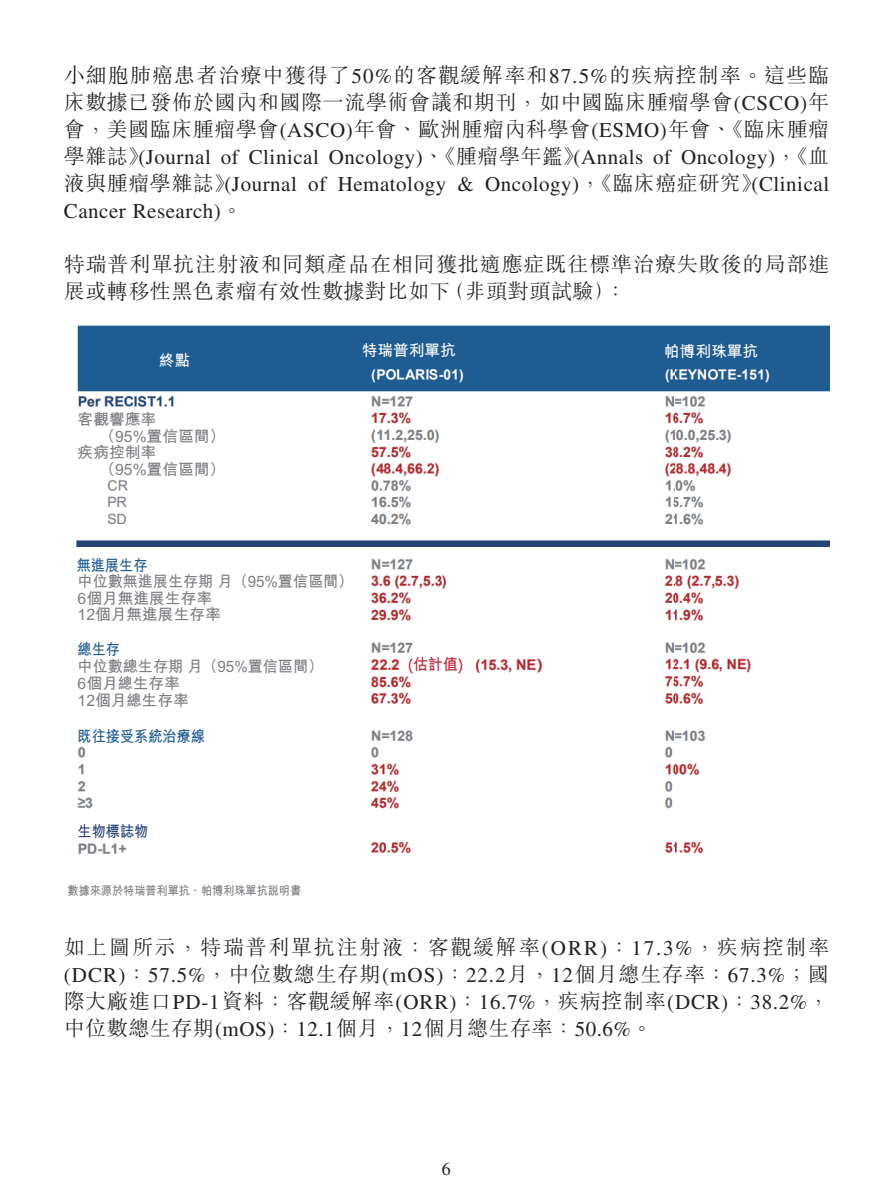
<style>
.page{position:relative;width:893px;height:1191px;background:#fff}
.page>*{position:absolute;margin:0;border:0;box-sizing:border-box;transform-origin:0 0}
.t1{font:300 21px/27px "M Sung HK";letter-spacing:.03em;color:#231f20;text-align:justify}
.t2{font:21px/27px "Times LT Std";letter-spacing:.025em;color:#231f20;text-align:justify}
.t3{font:21px/27px "Times LT Std";letter-spacing:.045em;color:#231f20}
.t4{font:300 21px "M Sung HK";letter-spacing:.085em;color:#231f20}
.t5{font:18px "Times LT Std";color:#231f20}
.t6{font:15.75px/16.6px "M Hei HK Bold E Ten B5 H";color:#7d7e82;scale:.96 1}
.t7{font:15.75px "M Hei HK Bold E Ten B5 H";color:#7d7e82}
.t8{font:15.75px "M Hei HK Bold E Ten B5 H";color:#1e5c91;scale:.9 1}
.t9{font:15.75px "M Hei HK Bold E Ten B5 H";color:#fff}
.t10{font:15.75px "M Hei HK Bold E Ten B5 H";color:#254375;scale:.9 1}
.t11{font:15.75px "M Hei HK Bold E Ten B5 H";color:#be1d2c;scale:.95 1}
.t12{font:12.15px "M Hei HK Bold E Ten B5 H";color:#7d7e82;scale:.91 1}
.s1{font-family:"Times LT Std";font-weight:400}
.s2{font-family:"M Sung HK";font-weight:300}
</style>
<div class="page">
<img style="left:76px;top:325px;width:753px;height:529px">
<div style="left:156px;top:351px;width:36px;height:18px;background:#1e5c91"></div>
<div style="left:364px;top:340px;width:101px;height:19px;background:#1e5c91"></div>
<div style="left:662px;top:340px;width:101px;height:19px;background:#1e5c91"></div>
<div style="left:75px;top:411px;width:161px;height:68px;background:#fff"></div>
<div style="left:73px;top:553px;width:280px;height:71px;background:#fff"></div>
<div style="left:73px;top:638px;width:280px;height:71px;background:#fff"></div>
<div style="left:73px;top:726px;width:143px;height:20px;background:#fff"></div>
<div style="left:406px;top:655px;width:58px;height:19px;background:#fff"></div>
<div style="left:73px;top:821px;width:90px;height:20px;background:#fff"></div>
<p class="t1" style="left:64px;top:60px;width:767px">小細胞肺癌患者治療中獲得了<span class="s1">50%</span>的客觀緩解率和<span class="s1">87.5%</span>的疾病控制率。這些臨床數據已發佈於國內和國際一流學術會議和期刊，如中國臨床腫瘤學會<span class="s1">(CSCO)</span>年會，美國臨床腫瘤學會<span class="s1">(ASCO)</span>年會、歐洲腫瘤內科學會<span class="s1">(ESMO)</span>年會、《臨床腫瘤</p>
<p class="t2" style="left:64px;top:143px;width:767px"><span class="s2">學雜誌》</span>(Journal of Clinical Oncology)<span class="s2">、《腫瘤學年鑑》</span>(Annals of Oncology)<span class="s2">，《血液與腫瘤學雜誌》</span>(Journal of Hematology &amp; Oncology)<span class="s2">，《臨床癌症研究》</span>(Clinical Cancer Research)<span class="s2">。</span></p>
<p class="t1" style="left:64px;top:249px;width:767px">特瑞普利單抗注射液和同類產品在相同獲批適應症既往標準治療失敗後的局部進展或轉移性黑色素瘤有效性數據對比如下（非頭對頭試驗）：</p>
<p class="t9" style="left:159px;top:349px;width:33px">終點</p>
<p class="t7" style="left:78px;top:408px;width:80px">客觀響應率</p>
<p class="t7" style="left:99px;top:424px;width:127px">（95%置信區間）</p>
<p class="t7" style="left:78px;top:441px;width:80px">疾病控制率</p>
<p class="t7" style="left:99px;top:458px;width:127px">（95%置信區間）</p>
<p class="t9" style="left:362px;top:339px;width:96px">特瑞普利單抗</p>
<p class="t9" style="left:664px;top:339px;width:96px">帕博利珠單抗</p>
<p class="t8" style="left:77px;top:553px;width:80px">無進展生存</p>
<p class="t6" style="left:78px;top:572px;width:289px">中位數無進展生存期 月（95%置信區間）<br>6個月無進展生存率<br>12個月無進展生存率</p>
<p class="t8" style="left:78px;top:637px;width:49px">總生存</p>
<p class="t6" style="left:78px;top:657px;width:257px">中位數總生存期 月（95%置信區間）<br>6個月總生存率<br>12個月總生存率</p>
<p class="t8" style="left:78px;top:725px;width:143px">既往接受系統治療線</p>
<p class="t10" style="left:78px;top:820px;width:80px">生物標誌物</p>
<p class="t12" style="left:68px;top:881px;width:258px">數據來源於特瑞普利單抗、帕博利珠單抗說明書</p>
<p class="t11" style="left:408px;top:653px;width:59px">(估計值)</p>
<p class="t4" style="left:64px;top:932px;width:767px">如上圖所示，特瑞普利單抗注射液：客觀緩解率<span class="s1">(ORR)</span>：<span class="s1">17.3%</span>，疾病控制率</p>
<p class="t3" style="left:64px;top:961px;width:767px">(DCR)<span class="s2">：</span>57.5%<span class="s2">，中位數總生存期</span>(mOS)<span class="s2">：</span>22.2<span class="s2">月，</span>12<span class="s2">個月總生存率：</span>67.3%<span class="s2">；國際大廠進口</span>PD-1<span class="s2">資料：客觀緩解率</span>(ORR)<span class="s2">：</span>16.7%<span class="s2">，疾病控制率</span>(DCR)<span class="s2">：</span>38.2%<span class="s2">，</span></p>
<p class="t1" style="left:64px;top:1013px;width:590px">中位數總生存期<span class="s1">(mOS)</span>：<span class="s1">12.1</span>個月，<span class="s1">12</span>個月總生存率：<span class="s1">50.6%</span>。</p>
<p class="t5" style="left:442px;top:1158px;width:10px">6</p>
</div>
